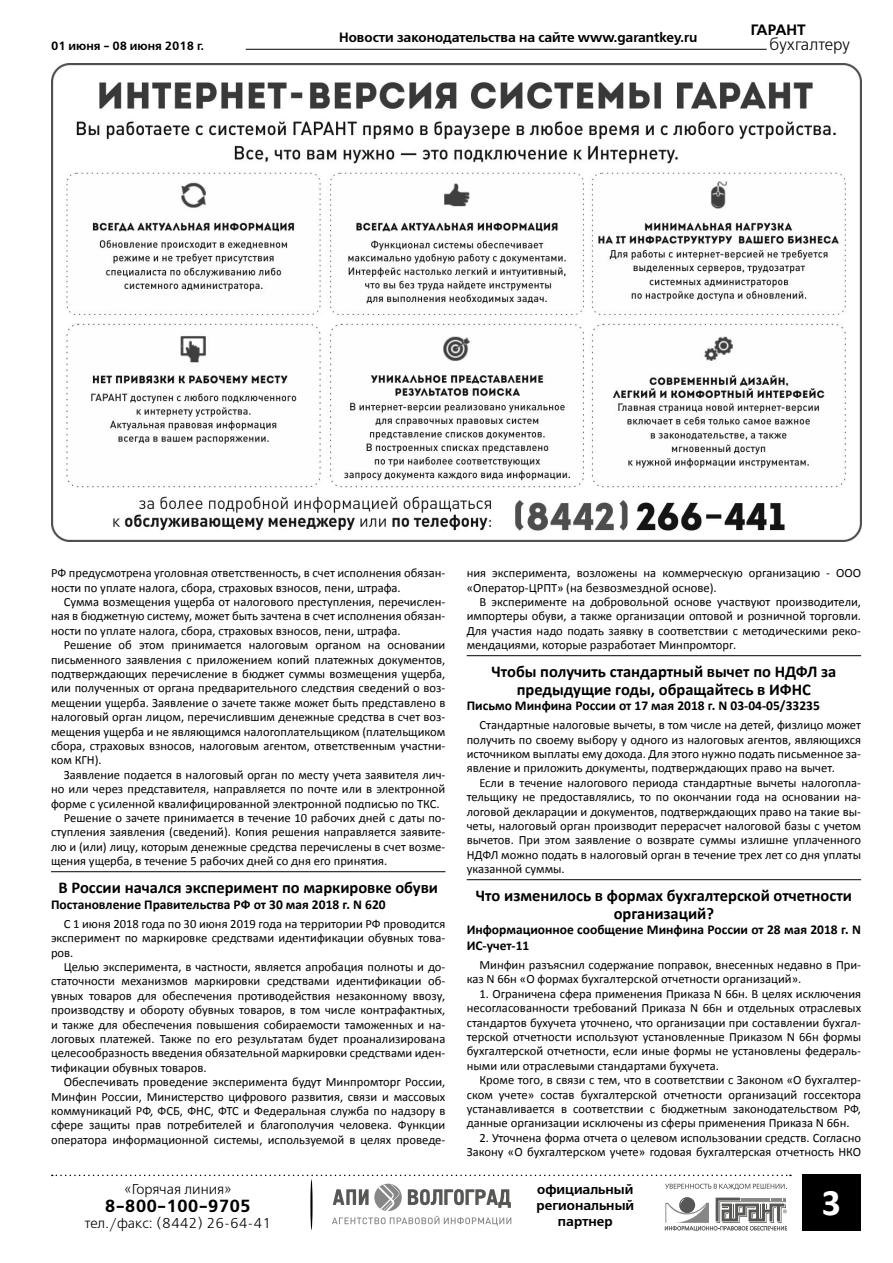
<style>
.page{position:relative;width:893px;height:1263px;background:#fff}
.page>*{position:absolute;margin:0;border:0;box-sizing:border-box;transform-origin:0 0}
.t1{font:700 37.5px "Calibri";color:#fff}
.t2{font:700 17.55px "Free Set C";color:#000}
.t3{font:700 16.5px/17.4px "Calibri";color:#000;text-align:center}
.t4{font:16.5px "Free Set C";letter-spacing:-.01em;color:#000}
.t5{font:700 15px "Free Set C";color:#000}
.t6{font:14.25px "Free Set C";color:#000}
.t7{font:700 13.5px/15.9px "Calibri";color:#000}
.t8{font:700 13.5px/16.2px "Free Set C";color:#000;text-align:center}
.t9{font:12.6px/14.4px "Calibri";color:#000;text-align:justify}
.t10{font:700 12px "Free Set C";color:#000}
</style>
<div class="page">
<hr style="left:246px;top:49px;width:521px;height:1px;background:#000">
<div style="left:802px;top:1174px;width:58px;height:57px;background:#000"></div>
<svg style="left:52px;top:1174px;width:739px;height:2px"></svg>
<hr style="left:310px;top:1179px;width:3px;height:51px;background:#000;border-radius:50%">
<svg style="left:332px;top:1184px;width:179px;height:42px"></svg>
<svg style="left:665px;top:1197px;width:122px;height:34px"></svg>
<svg style="left:665px;top:1184px;width:122px;height:6px"></svg>
<hr style="left:51px;top:871px;width:394px;height:1px;background:#000">
<hr style="left:467px;top:655px;width:394px;height:1px;background:#000">
<hr style="left:467px;top:879px;width:394px;height:1px;background:#000">
<img style="left:51px;top:64px;width:810px;height:477px">
<p class="t10" style="left:51px;top:39px;width:154px">01 июня - 08 июня 2018 г.</p>
<p class="t8" style="left:339px;top:30px;width:360px">Новости законодательства на сайте www.garantkey.ru</p>
<p class="t5" style="left:751px;top:21px;width:57px">ГАРАНТ</p>
<h3 class="t4" style="left:770px;top:35px;width:82px">бухгалтеру</h3>
<p class="t9" style="left:51px;top:566px;width:396px">РФ предусмотрена уголовная ответственность, в счет исполнения обязан&shy;ности по уплате налога, сбора, страховых взносов, пени, штрафа.</p>
<p class="t9" style="left:51px;top:595px;width:396px;text-indent:13px">Сумма возмещения ущерба от налогового преступления, перечислен&shy;ная в бюджетную систему, может быть зачтена в счет исполнения обязан&shy;ности по уплате налога, сбора, страховых взносов, пени, штрафа.</p>
<p class="t9" style="left:51px;top:638px;width:396px;text-indent:13px">Решение об этом принимается налоговым органом на основании письменного заявления с приложением копий платежных документов, подтверждающих перечисление в бюджет суммы возмещения ущерба, или полученных от органа предварительного следствия сведений о воз&shy;мещении ущерба. Заявление о зачете также может быть представлено в налоговый орган лицом, перечислившим денежные средства в счет воз&shy;мещения ущерба и не являющимся налогоплательщиком (плательщиком сбора, страховых взносов, налоговым агентом, ответственным участни&shy;ком КГН).</p>
<p class="t9" style="left:64px;top:767px;width:383px">Заявление подается в налоговый орган по месту учета заявителя лич-</p>
<p class="t9" style="left:51px;top:782px;width:396px">но или через представителя, направляется по почте или в электронной</p>
<p class="t9" style="left:51px;top:796px;width:390px">форме с усиленной квалифицированной электронной подписью по ТКС.</p>
<p class="t9" style="left:64px;top:811px;width:383px">Решение о зачете принимается в течение 10 рабочих дней с даты по-</p>
<p class="t9" style="left:51px;top:825px;width:396px">ступления заявления (сведений). Копия решения направляется заявите-</p>
<p class="t9" style="left:51px;top:839px;width:396px">лю и (или) лицу, которым денежные средства перечислены в счет возме-</p>
<p class="t9" style="left:51px;top:854px;width:338px">щения ущерба, в течение 5 рабочих дней со дня его принятия.</p>
<h3 class="t3" style="left:58px;top:879px;width:381px">В России начался эксперимент по маркировке обуви</h3>
<p class="t7" style="left:51px;top:897px;width:336px">Постановление Правительства РФ от 30 мая 2018 г. N 620</p>
<p class="t9" style="left:51px;top:916px;width:396px;text-indent:13px">С 1 июня 2018 года по 30 июня 2019 года на территории РФ проводится эксперимент по маркировке средствами идентификации обувных това&shy;ров.</p>
<p class="t9" style="left:51px;top:959px;width:396px;text-indent:13px">Целью эксперимента, в частности, является апробация полноты и до&shy;статочности механизмов маркировки средствами идентификации об&shy;увных товаров для обеспечения противодействия незаконному ввозу, производству и обороту обувных товаров, в том числе контрафактных, и также для обеспечения повышения собираемости таможенных и на&shy;логовых платежей. Также по его результатам будет проанализирована целесообразность введения обязательной маркировки средствами иден&shy;тификации обувных товаров.</p>
<p class="t9" style="left:51px;top:1075px;width:396px;text-indent:13px">Обеспечивать проведение эксперимента будут Минпромторг России, Минфин России, Министерство цифрового развития, связи и массовых коммуникаций РФ, ФСБ, ФНС, ФТС и Федеральная служба по надзору в сфере защиты прав потребителей и благополучия человека. Функции оператора информационной системы, используемой в целях проведе-</p>
<p class="t6" style="left:124px;top:1180px;width:109px">«Горячая линия»</p>
<h2 class="t2" style="left:105px;top:1195px;width:148px">8-800-100-9705</h2>
<p class="t6" style="left:85px;top:1215px;width:188px">тел./факс: (8442) 26-64-41</p>
<p class="t9" style="left:467px;top:566px;width:396px">ния эксперимента, возложены на коммерческую организацию - ООО «Оператор-ЦРПТ» (на безвозмездной основе).</p>
<p class="t9" style="left:467px;top:595px;width:396px;text-indent:13px">В эксперименте на добровольной основе участвуют производители, импортеры обуви, а также организации оптовой и розничной торговли.<br>Для участия надо подать заявку в соответствии с методическими реко&shy;мендациями, которые разработает Минпромторг.</p>
<h3 class="t3" style="left:491px;top:663px;width:346px">Чтобы получить стандартный вычет по НДФЛ за предыдущие годы, обращайтесь в ИФНС</h3>
<p class="t7" style="left:467px;top:698px;width:355px">Письмо Минфина России от 17 мая 2018 г. N 03-04-05/33235</p>
<p class="t9" style="left:467px;top:718px;width:396px;text-indent:13px">Стандартные налоговые вычеты, в том числе на детей, физлицо может получить по своему выбору у одного из налоговых агентов, являющихся источником выплаты ему дохода. Для этого нужно подать письменное за&shy;явление и приложить документы, подтверждающих право на вычет.</p>
<p class="t9" style="left:467px;top:775px;width:396px;text-indent:13px">Если в течение налогового периода стандартные вычеты налогопла&shy;тельщику не предоставлялись, то по окончании года на основании на&shy;логовой декларации и документов, подтверждающих право на такие вы&shy;четы, налоговый орган производит перерасчет налоговой базы с учетом вычетов. При этом заявление о возврате суммы излишне уплаченного НДФЛ можно подать в налоговый орган в течение трех лет со дня уплаты указанной суммы.</p>
<h3 class="t3" style="left:476px;top:887px;width:378px">Что изменилось в формах бухгалтерской отчетности организаций?</h3>
<p class="t7" style="left:467px;top:922px;width:396px">Информационное сообщение Минфина России от 28 мая 2018 г. N<br>ИС-учет-11</p>
<p class="t9" style="left:467px;top:958px;width:396px;text-indent:13px">Минфин разъяснил содержание поправок, внесенных недавно в При&shy;каз N 66н «О формах бухгалтерской отчетности организаций».</p>
<p class="t9" style="left:467px;top:986px;width:396px;text-indent:13px">1. Ограничена сфера применения Приказа N 66н. В целях исключения несогласованности требований Приказа N 66н и отдельных отраслевых стандартов бухучета уточнено, что организации при составлении бухгал&shy;терской отчетности используют установленные Приказом N 66н формы бухгалтерской отчетности, если иные формы не установлены федераль&shy;ными или отраслевыми стандартами бухучета.</p>
<p class="t9" style="left:467px;top:1073px;width:396px;text-indent:13px">Кроме того, в связи с тем, что в соответствии с Законом «О бухгалтер&shy;ском учете» состав бухгалтерской отчетности организаций госсектора устанавливается в соответствии с бюджетным законодательством РФ, данные организации исключены из сферы применения Приказа N 66н.</p>
<p class="t9" style="left:467px;top:1130px;width:396px;text-align:right">2. Уточнена форма отчета о целевом использовании средств. Согласно<br>Закону «О бухгалтерском учете» годовая бухгалтерская отчетность НКО</p>
<p class="t8" style="left:536px;top:1181px;width:99px">официальный региональный партнер</p>
<h1 class="t1" style="left:822px;top:1179px;width:21px">3</h1>
</div>
